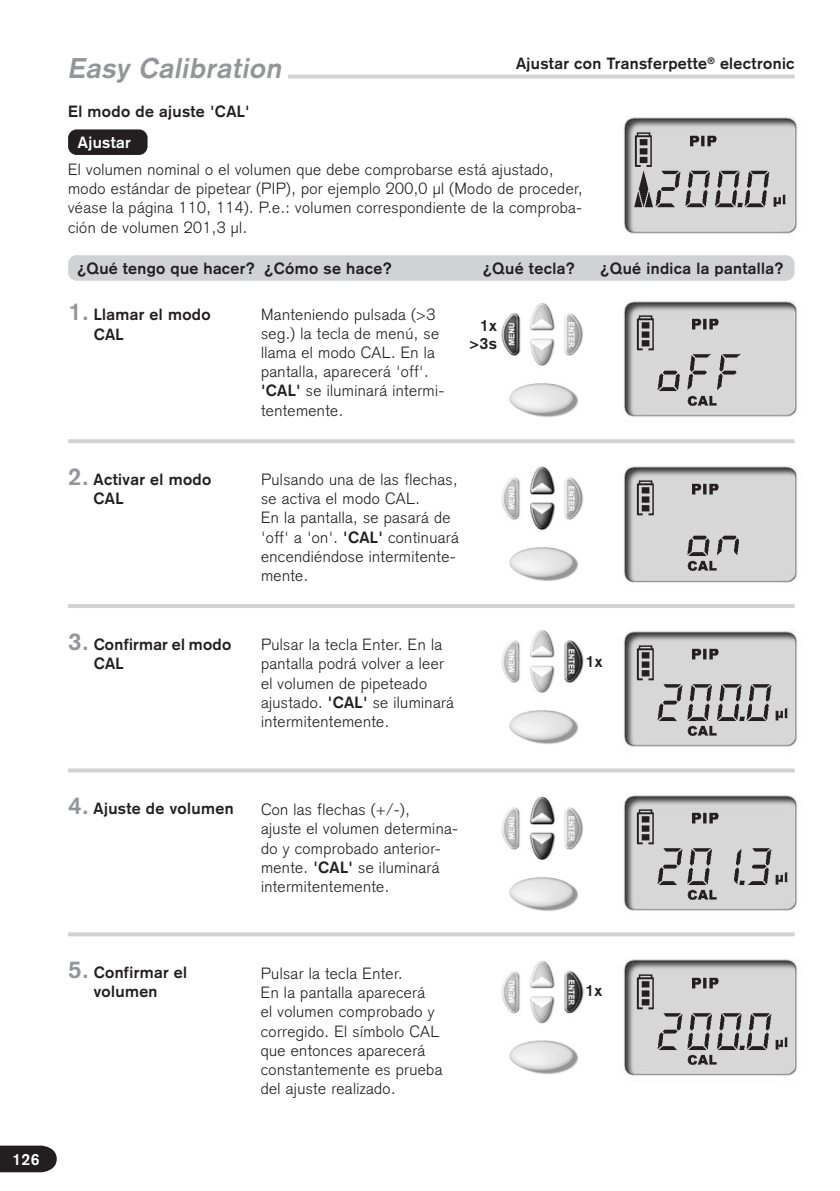
<style>
.page{position:relative;width:840px;height:1191px;background:#fff}
.page>*{position:absolute;margin:0;border:0;box-sizing:border-box;transform-origin:0 0}
.t1{font:italic 700 28px "Akzidenz Grotesk";color:#939598}
.t2{font:300 16px/19.2px "Akzidenz Grotesk";letter-spacing:.025em;color:#231f20}
.t3{font:700 16px/19.2px "Akzidenz Grotesk";letter-spacing:.025em;color:#231f20}
.t4{font:700 16px "Akzidenz Grotesk";letter-spacing:.025em;color:#fff}
.s1{font-size:24px;color:#939598}
.s2{font-weight:700}
</style>
<div class="page">
<img style="left:501px;top:466px;width:83px;height:115px">
<img style="left:501px;top:630px;width:83px;height:114px">
<img style="left:501px;top:796px;width:83px;height:115px">
<img style="left:501px;top:961px;width:83px;height:113px">
<img style="left:501px;top:303px;width:83px;height:114px">
<img style="left:623px;top:117px;width:175px;height:117px">
<img style="left:634px;top:132px;width:155px;height:90px">
<img style="left:623px;top:301px;width:175px;height:116px">
<img style="left:636px;top:315px;width:154px;height:90px">
<img style="left:623px;top:466px;width:175px;height:117px">
<img style="left:636px;top:481px;width:154px;height:89px">
<img style="left:623px;top:631px;width:175px;height:116px">
<img style="left:636px;top:645px;width:154px;height:90px">
<img style="left:623px;top:795px;width:175px;height:116px">
<img style="left:636px;top:809px;width:154px;height:90px">
<img style="left:623px;top:959px;width:175px;height:117px">
<img style="left:636px;top:974px;width:154px;height:90px">
<svg style="left:0;top:1145px;width:57px;height:27px;background:#353132"></svg>
<svg style="left:288px;top:75px;width:506px;height:4px;background:#d6d6d8"></svg>
<hr style="left:68px;top:604px;width:726px;height:4px;background:#d1d2d4">
<svg style="left:68px;top:768px;width:726px;height:4px;background:#d6d7d9"></svg>
<svg style="left:68px;top:932px;width:726px;height:4px;background:#d5d5d7"></svg>
<hr style="left:68px;top:439px;width:726px;height:4px;background:#d1d2d4">
<div style="left:68px;top:129px;width:79px;height:26px;background:#231f20;border-radius:9px"></div>
<div style="left:68px;top:255px;width:726px;height:26px;background:#d1d2d4;border-radius:9px"></div>
<p class="t4" style="left:12px;top:1150px;width:29px">126</p>
<h1 class="t1" style="left:68px;top:52px;width:221px">Easy Calibration</h1>
<p class="t3" style="left:516px;top:54px;width:280px">Ajustar con Transferpette<sup>®</sup> electronic</p>
<p class="t3" style="left:68px;top:102px;width:183px">El modo de ajuste 'CAL'</p>
<p class="t4" style="left:78px;top:133px;width:54px">Ajustar</p>
<p class="t2" style="left:68px;top:160px;width:515px">El volumen nominal o el volumen que debe comprobarse está ajustado, modo estándar de pipetear (PIP), por ejemplo 200,0 µl (Modo de proceder, véase la página 110, 114). P.e.: volumen correspondiente de la comproba&shy;ción de volumen 201,3 µl.</p>
<p class="t3" style="left:77px;top:258px;width:316px">¿Qué tengo que hacer? ¿Cómo se hace?</p>
<p class="t3" style="left:482px;top:258px;width:94px">¿Qué tecla?</p>
<p class="t3" style="left:600px;top:258px;width:185px">¿Qué indica la pantalla?</p>
<p class="t3" style="left:94px;top:305px;width:118px;text-indent:-26px"><span class="s1">1.</span> Llamar el modo<br>CAL</p>
<p class="t2" style="left:261px;top:304px;width:185px">Manteniendo pulsada (&gt;3 seg.) la tecla de menú, se llama el modo CAL. En la pantalla, aparecerá 'off'. <span class="s2">'CAL'</span> se iluminará intermi&shy;tentemente.</p>
<p class="t3" style="left:469px;top:316px;width:29px;line-height:18px;text-align:right">1x &gt;3s</p>
<p class="t3" style="left:94px;top:470px;width:119px;text-indent:-26px"><span class="s1">2.</span> Activar el modo<br>CAL</p>
<p class="t2" style="left:261px;top:470px;width:199px">Pulsando una de las flechas, se activa el modo CAL.<br>En la pantalla, se pasará de 'off' a 'on'. <span class="s2">'CAL'</span> continuará encendiéndose intermitente&shy;mente.</p>
<p class="t3" style="left:94px;top:634px;width:139px;text-indent:-26px"><span class="s1">3.</span> Confirmar el modo<br>CAL</p>
<p class="t2" style="left:261px;top:635px;width:194px">Pulsar la tecla Enter. En la pantalla podrá volver a leer el volumen de pipeteado ajustado. <span class="s2">'CAL'</span> se iluminará intermitentemente.</p>
<p class="t3" style="left:585px;top:651px;width:19px">1x</p>
<p class="t3" style="left:68px;top:799px;width:167px"><span class="s1">4.</span> Ajuste de volumen</p>
<p class="t2" style="left:261px;top:800px;width:198px">Con las flechas (+/-),<br>ajuste el volumen determina&shy;do y comprobado anterior&shy;mente. <span class="s2">'CAL'</span> se iluminará intermitentemente.</p>
<p class="t3" style="left:68px;top:962px;width:120px;text-align:center"><span class="s1">5.</span> Confirmar el volumen</p>
<p class="t2" style="left:261px;top:964px;width:183px">Pulsar la tecla Enter.<br>En la pantalla aparecerá<br>el volumen comprobado y corregido. El símbolo CAL que entonces aparecerá constantemente es prueba del ajuste realizado.</p>
<p class="t3" style="left:585px;top:981px;width:19px">1x</p>
</div>
